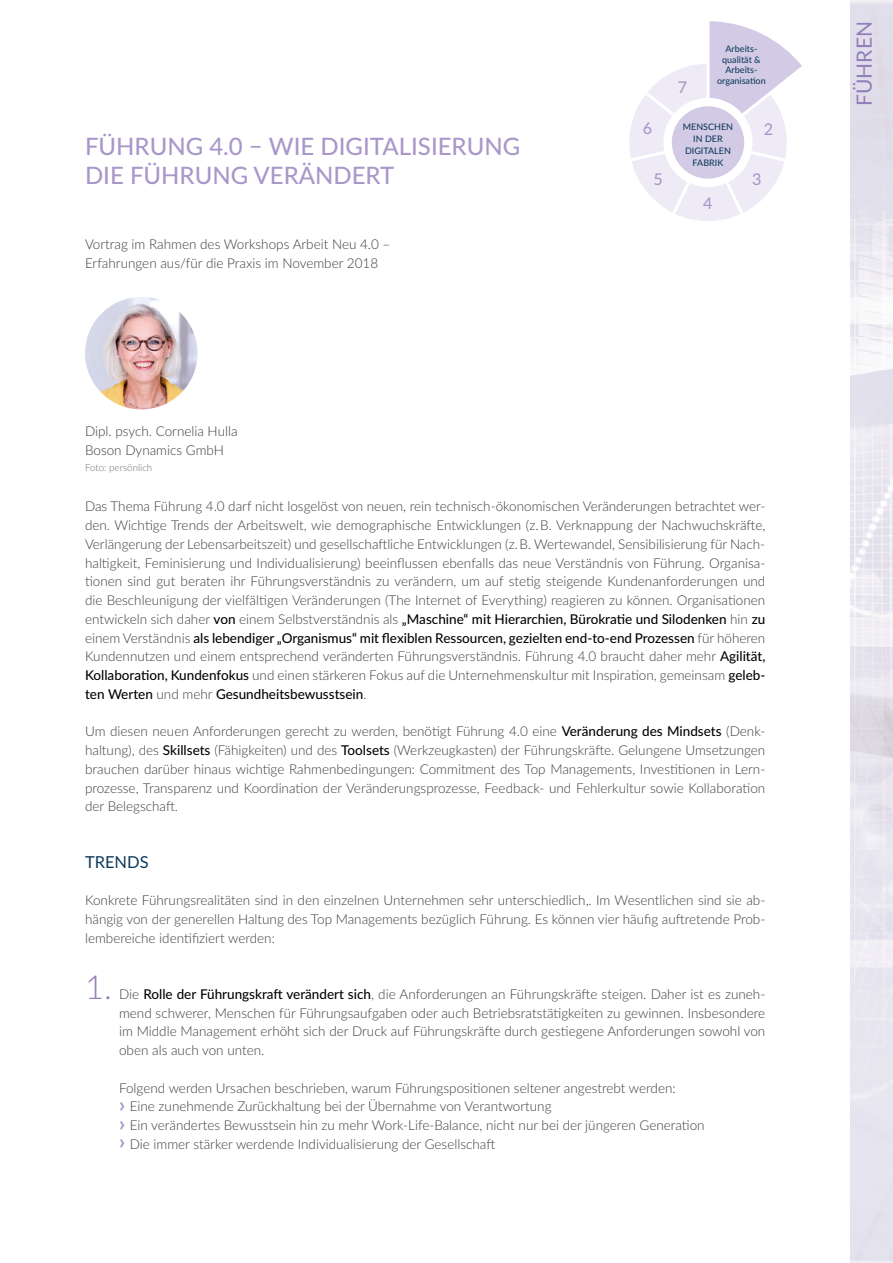
<style>
.page{position:relative;width:893px;height:1263px;background:#fff}
.page>*{position:absolute;margin:0;border:0;box-sizing:border-box;transform-origin:0 0}
.t1{font:300 33px "Lato";color:#947eb9}
.t2{font:500 24px/28.5px "Lato";color:#a897c9}
.t3{font:21px "Lato";color:#947eb9}
.t4{font:16.5px "Lato";color:#0e3a5a}
.t5{font:500 16.05px "Lato";color:#a897c9}
.t6{font:300 13.5px/18.8px "Lato";color:#3c3c3b;text-align:justify}
.t7{font:300 9.75px "Lato";color:#706f6f}
.t8{font:500 9px/10.5px "Lato";color:#0e3a5a;text-align:center}
.s1{font-weight:500;color:#000}
.s2{font-weight:700;font-size:21px;color:#a897c9}
</style>
<div class="page">
<img style="left:850px;top:0;width:43px;height:1263px">
<svg style="left:629px;top:21px;width:173px;height:200px"></svg>
<div style="left:663px;top:98px;width:90px;height:89px;background:#fff;border-radius:50%"></div>
<div style="left:672px;top:106px;width:72px;height:73px;background:#d3cbe6;border-radius:50%"></div>
<img style="left:85px;top:297px;width:113px;height:112px;border-radius:56px">
<h2 class="t2" style="left:85px;top:131px;width:437px">Füh rung 4.0 – Wie Digitalisierung die Füh rung verändert</h2>
<p class="t6" style="left:85px;top:234px;width:307px">Vortrag im Rahmen des Workshops Arbeit Neu 4.0 –<br>Erfahrungen aus/für die Praxis im November 2018</p>
<p class="t6" style="left:85px;top:422px;width:154px">Dipl. psych. Cornelia Hulla<br>Boson Dynamics GmbH</p>
<p class="t7" style="left:85px;top:461px;width:69px">Foto: persönlich</p>
<p class="t5" style="left:643px;top:117px;width:11px">6</p>
<p class="t5" style="left:653px;top:168px;width:11px">5</p>
<p class="t8" style="left:717px;top:43px;width:50px">Arbeits&shy;qualität &amp;<br>Arbeits&shy;organisation</p>
<p class="t8" style="left:683px;top:121px;width:52px;line-height:12px">Menschen in der digitalen<br>Fabrik</p>
<p class="t5" style="left:764px;top:117px;width:11px">2</p>
<p class="t5" style="left:752px;top:168px;width:11px">3</p>
<p class="t5" style="left:703px;top:192px;width:11px">4</p>
<p class="t5" style="left:678px;top:76px;width:11px">7</p>
<p class="t6" style="left:85px;top:497px;width:682px">Das Thema Führung 4.0 darf nicht losgelöst von neuen, rein technisch-ökonomischen Veränderungen betrachtet wer&shy;den. Wichtige Trends der Arbeitswelt, wie demographische Entwicklungen (z. B. Verknappung der Nachwuchskräfte, Verlängerung der Lebensarbeitszeit) und gesellschaftliche Entwicklungen (z. B. Wertewandel, Sensibilisierung für Nach&shy;haltigkeit, Feminisierung und Individualisierung) beeinflussen ebenfalls das neue Verständnis von Führung. Organisa&shy;tionen sind gut beraten ihr Führungsverständnis zu verändern, um auf stetig steigende Kundenanforderungen und die Beschleunigung der vielfältigen Veränderungen (The Internet of Everything) reagieren zu können. Organisationen entwickeln sich daher <span class="s1">von</span> einem Selbstverständnis als <span class="s1">„Maschine“ mit Hierarchien, Bürokratie und Silodenken</span> hin <span class="s1">zu </span>einem Verständnis <span class="s1">als lebendiger „Organismus“ mit flexiblen Ressourcen, gezielten end-to-end Prozessen</span> für höheren Kundennutzen und einem entsprechend veränderten Führungsverständnis. Führung 4.0 braucht daher mehr <span class="s1">Agilität, Kollaboration, Kundenfokus</span> und einen stärkeren Fokus auf die Unternehmenskultur mit Inspiration, gemeinsam <span class="s1">geleb&shy;ten Werten</span> und mehr <span class="s1">Gesundheitsbewusstsein</span>.</p>
<p class="t6" style="left:85px;top:722px;width:682px">Um diesen neuen Anforderungen gerecht zu werden, benötigt Führung 4.0 eine <span class="s1">Veränderung des Mindsets</span> (Denk&shy;haltung), des <span class="s1">Skillsets</span> (Fähigkeiten) und des <span class="s1">Toolsets</span> (Werkzeugkasten) der Führungskräfte. Gelungene Umsetzungen brauchen darüber hinaus wichtige Rahmenbedingungen: Commitment des Top Managements, Investitionen in Lern&shy;prozesse, Transparenz und Koordination der Veränderungsprozesse, Feedback- und Fehlerkultur sowie Kollaboration der Belegschaft.</p>
<p class="t4" style="left:85px;top:850px;width:65px">TRENDS</p>
<p class="t6" style="left:85px;top:890px;width:682px">Konkrete Führungsrealitäten sind in den einzelnen Unternehmen sehr unterschiedlich,. Im Wesentlichen sind sie ab&shy;hängig von der generellen Haltung des Top Managements bezüglich Führung. Es können vier häufig auftretende Prob&shy;lembereiche identifiziert werden:</p>
<h1 class="t1" style="left:85px;top:964px;width:28px">1.</h1>
<p class="t6" style="left:119px;top:984px;width:648px">Die <span class="s1">Rolle der Führungskraft verändert sich</span>, die Anforderungen an Führungskräfte steigen. Daher ist es zuneh&shy;mend schwerer, Menschen für Führungsaufgaben oder auch Betriebsratstätigkeiten zu gewinnen. Insbesondere im Middle Management erhöht sich der Druck auf Führungskräfte durch gestiegene Anforderungen sowohl von oben als auch von unten.</p>
<p class="t6" style="left:119px;top:1078px;width:587px;text-align:left">Folgend werden Ursachen beschrieben, warum Führungspositionen seltener angestrebt werden:<br><span class="s2">›</span> Eine zunehmende Zurückhaltung bei der Übernahme von Verantwortung<br><span class="s2">›</span> Ein verändertes Bewusstsein hin zu mehr Work-Life-Balance, nicht nur bei der jüngeren Generation <span class="s2">›</span> Die immer stärker werdende Individualisierung der Gesellschaft</p>
<h3 class="t3" style="left:849px;top:106px;width:86px;rotate:-90deg">FÜH REN</h3>
</div>
